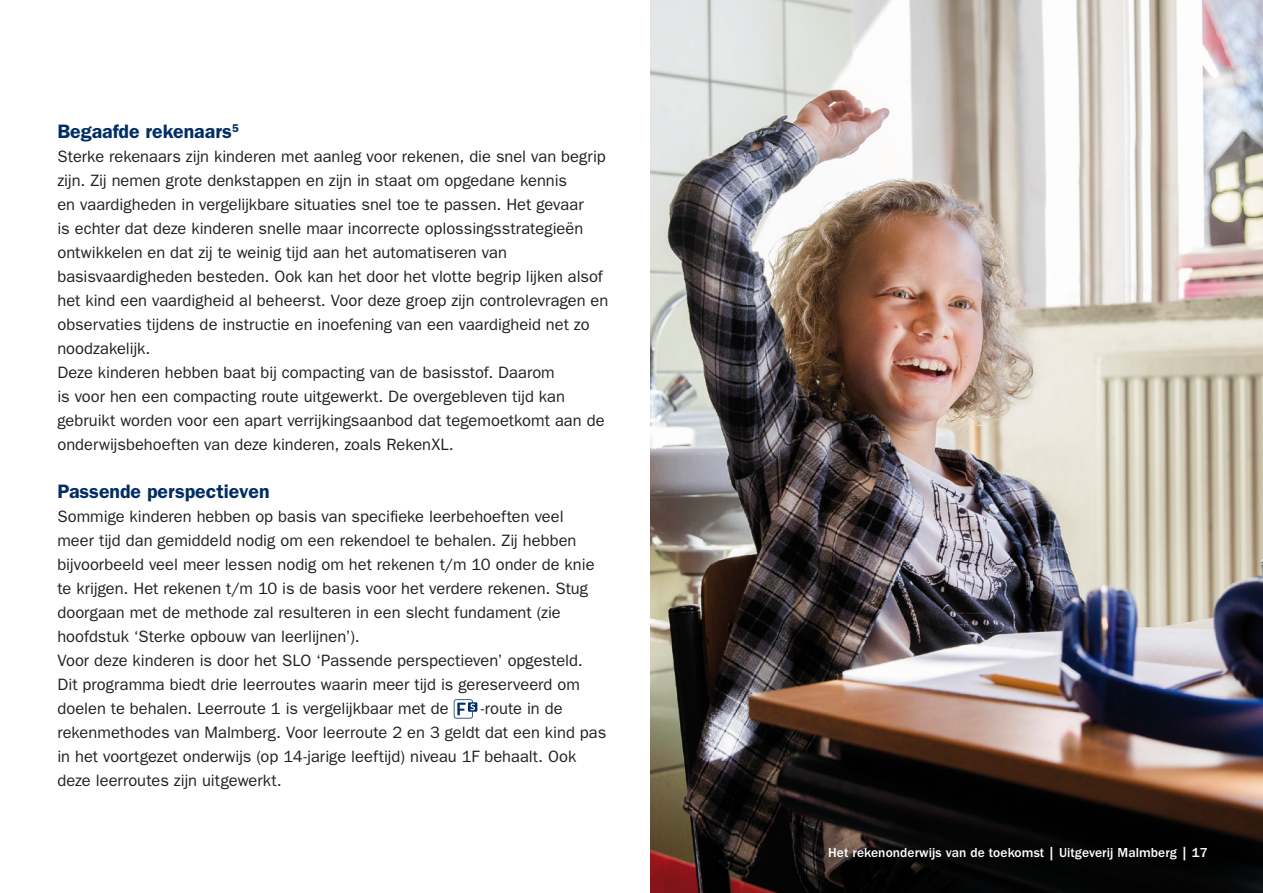
<style>
.page{position:relative;width:1263px;height:893px;background:#fff}
.page>*{position:absolute;margin:0;border:0;box-sizing:border-box;transform-origin:0 0}
._05_Tussenkopje{font:600 19.5px "ITC Franklin Gothic Std";color:#002e64}
._05_Platte_tekst{font:16.5px/24px "ITC Franklin Gothic Std";color:#231f20}
._20_Paginacijfer_ond{font:500 13.5px "ITC Franklin Gothic Std";letter-spacing:.005em;color:#fff}
</style>
<div class="page">
<img style="left:651px;top:0;width:612px;height:893px">
<div style="left:468px;top:702px;width:9px;height:10px;background:#002e64"></div>
<svg style="left:454px;top:699px;width:21px;height:20px"></svg>
<p class="_05_Tussenkopje" style="left:57px;top:120px;width:183px">Begaafde rekenaars<sup>5</sup></p>
<p class="_05_Platte_tekst" style="left:57px;top:145px;width:552px">Sterke rekenaars zijn kinderen met aanleg voor rekenen, die snel van begrip zijn. Zij nemen grote denkstappen en zijn in staat om opgedane kennis<br>en vaardigheden in vergelijkbare situaties snel toe te passen. Het gevaar<br>is echter dat deze kinderen snelle maar incorrecte oplossingsstrategieën ontwikkelen en dat zij te weinig tijd aan het automatiseren van basisvaardigheden besteden. Ook kan het door het vlotte begrip lijken alsof het kind een vaardigheid al beheerst. Voor deze groep zijn controlevragen en observaties tijdens de instructie en inoefening van een vaardigheid net zo noodzakelijk.</p>
<p class="_05_Platte_tekst" style="left:57px;top:361px;width:549px">Deze kinderen hebben baat bij compacting van de basisstof. Daarom<br>is voor hen een compacting route uitgewerkt. De overgebleven tijd kan gebruikt worden voor een apart verrijkingsaanbod dat tegemoetkomt aan de onderwijsbehoeften van deze kinderen, zoals RekenXL.</p>
<p class="_05_Tussenkopje" style="left:57px;top:480px;width:214px">Passende perspectieven</p>
<p class="_05_Platte_tekst" style="left:57px;top:505px;width:539px">Sommige kinderen hebben op basis van specifieke leerbehoeften veel meer tijd dan gemiddeld nodig om een rekendoel te behalen. Zij hebben bijvoorbeeld veel meer lessen nodig om het rekenen t/m 10 onder de knie te krijgen. Het rekenen t/m 10 is de basis voor het verdere rekenen. Stug doorgaan met de methode zal resulteren in een slecht fundament (zie hoofdstuk ‘Sterke opbouw van leerlijnen’).</p>
<p class="_05_Platte_tekst" style="left:57px;top:649px;width:527px">Voor deze kinderen is door het SLO ‘Passende perspectieven’ opgesteld.<br>Dit programma biedt drie leerroutes waarin meer tijd is gereserveerd om doelen te behalen. Leerroute 1 is vergelijkbaar met de</p>
<p class="_05_Platte_tekst" style="left:57px;top:697px;width:550px;text-indent:423px">-route in de rekenmethodes van Malmberg. Voor leerroute 2 en 3 geldt dat een kind pas in het voortgezet onderwijs (op 14-jarige leeftijd) niveau 1F behaalt. Ook deze leerroutes zijn uitgewerkt.</p>
<p class="_20_Paginacijfer_ond" style="left:828px;top:845px;width:381px">Het rekenonderwijs van de toekomst | Uitgeverij Malmberg | 17</p>
</div>
